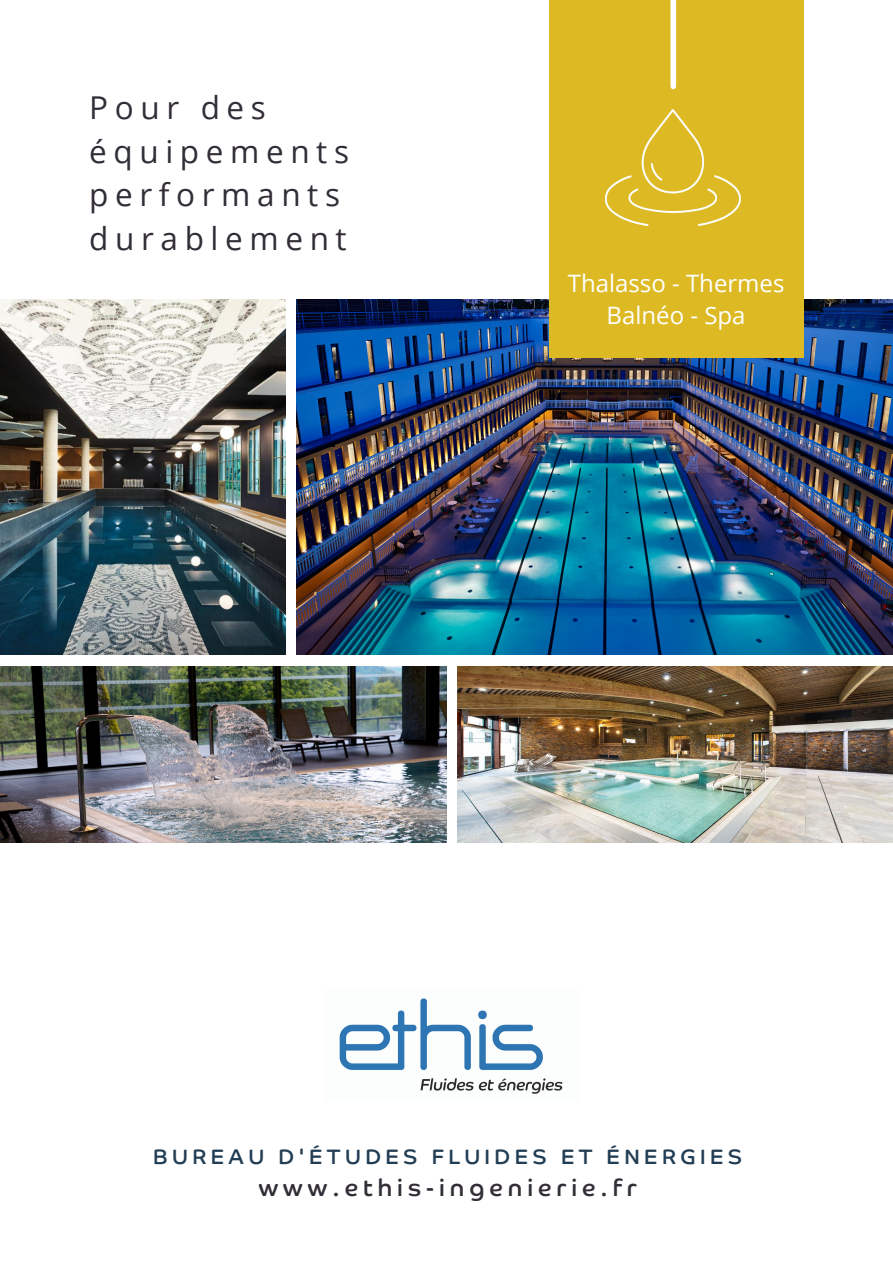
<style>
.page{position:relative;width:893px;height:1264px;background:#fff}
.page>*{position:absolute;margin:0;border:0;box-sizing:border-box;transform-origin:0 0}
.t1{font:31.5px/43.8px "Open Sans";letter-spacing:.21em;color:#322d37}
.t2{font:24px "Open Sans";color:#fff}
.t3{font:24px "Co Headline Corp";letter-spacing:.21em;color:#322d37}
.t4{font:21px "Co Headline Corp";letter-spacing:.21em;color:#223e55}
</style>
<div class="page">
<img style="left:0;top:299px;width:286px;height:356px">
<img style="left:297px;top:299px;width:595px;height:356px">
<img style="left:0;top:666px;width:446px;height:176px">
<img style="left:457px;top:666px;width:435px;height:176px">
<img style="left:339px;top:998px;width:224px;height:96px">
<div style="left:548px;top:0;width:255px;height:357px;background:#ddba24"></div>
<div style="left:670px;top:0;width:6px;height:86px;background:#fff"></div>
<img style="left:605px;top:110px;width:135px;height:116px">
<p class="t1" style="left:89px;top:85px;width:261px">Pour des équipements performants durablement</p>
<p class="t2" style="left:567px;top:266px;width:218px">Thalasso - Thermes</p>
<p class="t2" style="left:606px;top:299px;width:140px">Balnéo - Spa</p>
<p class="t4" style="left:153px;top:1143px;width:590px">BUREAU D'ÉTUDES FLUIDES ET ÉNERGIES</p>
<p class="t3" style="left:259px;top:1173px;width:379px">www.ethis-ingenierie.fr</p>
</div>
